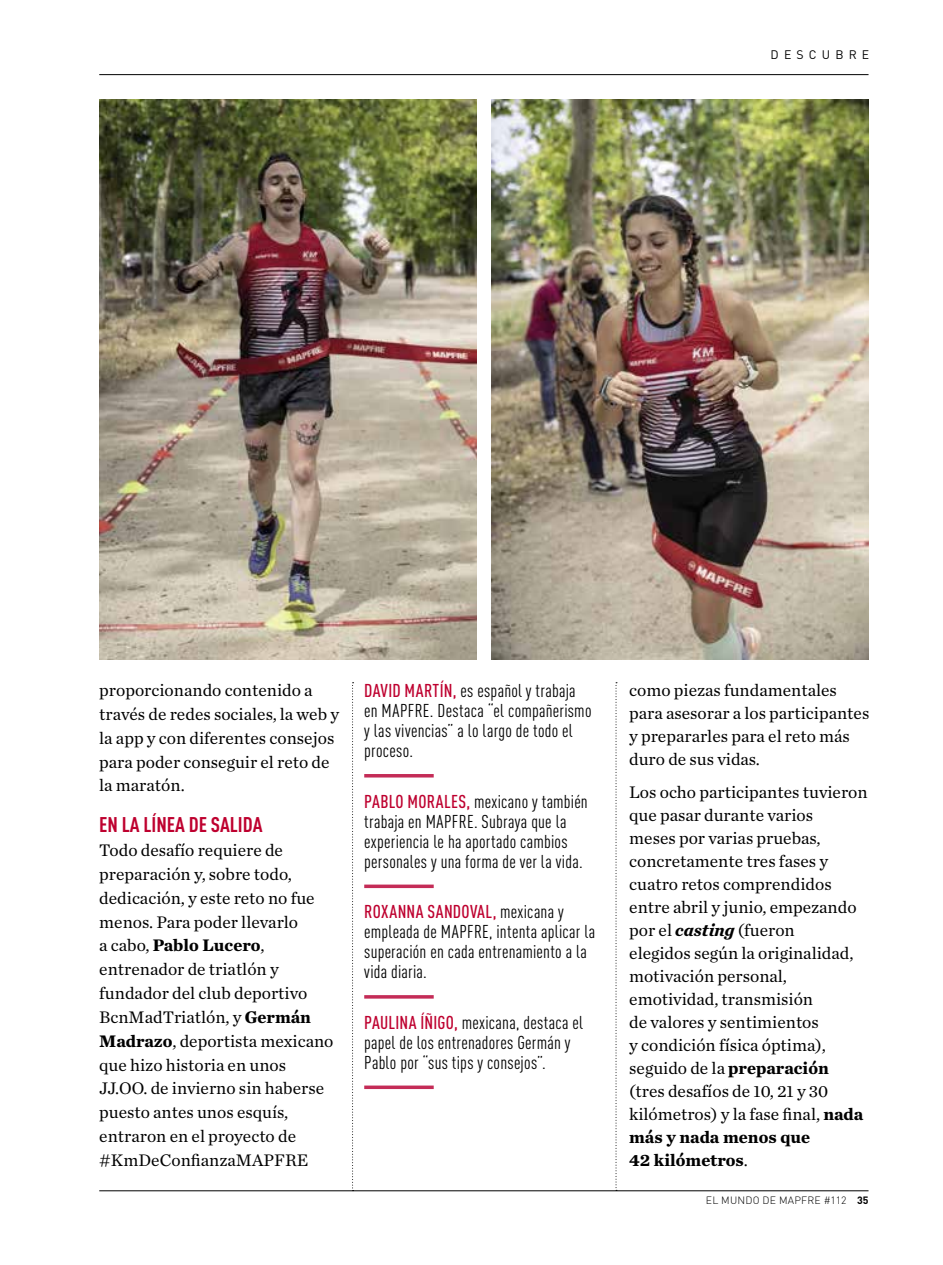
<style>
.page{position:relative;width:943px;height:1265px;background:#fff}
.page>*{position:absolute;margin:0;border:0;box-sizing:border-box;transform-origin:0 0}
.t1{font:700 21px "DIN Cond";color:#be002f}
.t2{font:18.38px/20.1px "DIN Cond";letter-spacing:.015em;color:#000}
.t3{font:17.5px/22.9px "Chronicle Text G1";color:#000}
.t4{font:12.25px "DIN Pro";letter-spacing:.42em;color:#000}
.t5{font:300 10.5px "DIN Pro";letter-spacing:.02em;color:#000}
.s1{font-weight:700}
.s2{font-weight:500;color:#be002f}
.s3{font-weight:700;font-style:italic}
</style>
<div class="page">
<hr style="left:99px;top:74px;width:769px;height:1px;background:#000">
<hr style="left:99px;top:1190px;width:769px;height:1px;background:#000">
<svg style="left:615px;top:682px;width:2px;height:509px"></svg>
<svg style="left:352px;top:682px;width:1px;height:509px"></svg>
<svg style="left:364px;top:774px;width:70px;height:4px"></svg>
<hr style="left:364px;top:885px;width:70px;height:3px;background:#c42c57">
<svg style="left:364px;top:995px;width:70px;height:4px"></svg>
<hr style="left:364px;top:1086px;width:70px;height:3px;background:#c42c57">
<img style="left:99px;top:99px;width:377px;height:561px">
<img style="left:491px;top:99px;width:377px;height:561px">
<p class="t4" style="left:770px;top:44px;width:100px">DESCUBRE</p>
<p class="t3" style="left:99px;top:677px;width:241px;line-height:23.8px">proporcionando contenido a través de redes sociales, la web y la app y con diferentes consejos para poder conseguir el reto de la maratón.</p>
<p class="t1" style="left:99px;top:812px;width:165px">EN LA LÍNEA DE SALIDA</p>
<p class="t3" style="left:99px;top:837px;width:236px;line-height:23.8px">Todo desafío requiere de preparación y, sobre todo, dedicación, y este reto no fue menos. Para poder llevarlo<br>a cabo, <span class="s1">Pablo Lucero</span>, entrenador de triatlón y fundador del club deportivo<br>BcnMadTriatlón, y <span class="s1">Germán<br>Madrazo</span>, deportista mexicano que hizo historia en unos<br>JJ.OO. de invierno sin haberse puesto antes unos esquís, entraron en el proyecto de #KmDeConfianzaMAPFRE</p>
<p class="t2" style="left:364px;top:680px;width:229px"><span class="s2">DAVID MARTÍN,</span> es español y trabaja en MAPFRE. Destaca “el compañerismo y las vivencias” a lo largo de todo el proceso.</p>
<p class="t2" style="left:364px;top:791px;width:225px"><span class="s2">PABLO MORALES,</span> mexicano y también trabaja en MAPFRE. Subraya que la experiencia le ha aportado cambios personales y una forma de ver la vida.</p>
<p class="t2" style="left:364px;top:901px;width:232px"><span class="s2">ROXANNA SANDOVAL,</span> mexicana y empleada de MAPFRE, intenta aplicar la superación en cada entrenamiento a la vida diaria.</p>
<p class="t2" style="left:364px;top:1012px;width:220px"><span class="s2">PAULINA ÍÑIGO,</span> mexicana, destaca el papel de los entrenadores Germán y<br>Pablo por “sus tips y consejos”.</p>
<p class="t3" style="left:629px;top:678px;width:242px">como piezas fundamentales para asesorar a los participantes y prepararles para el reto más duro de sus vidas.</p>
<p class="t3" style="left:629px;top:780px;width:240px">Los ocho participantes tuvieron que pasar durante varios<br>meses por varias pruebas, concretamente tres fases y cuatro retos comprendidos entre abril y junio, empezando por el <span class="s3">casting</span> (fueron<br>elegidos según la originalidad, motivación personal, emotividad, transmisión<br>de valores y sentimientos<br>y condición física óptima), seguido de la <span class="s1">preparación </span>(tres desafíos de 10, 21 y 30 kilómetros) y la fase final, <span class="s1">nada más y nada menos que<br>42 kilómetros</span>.</p>
<p class="t5" style="left:706px;top:1192px;width:164px">EL MUNDO DE MAPFRE #112 <span class="s1">35</span></p>
</div>
